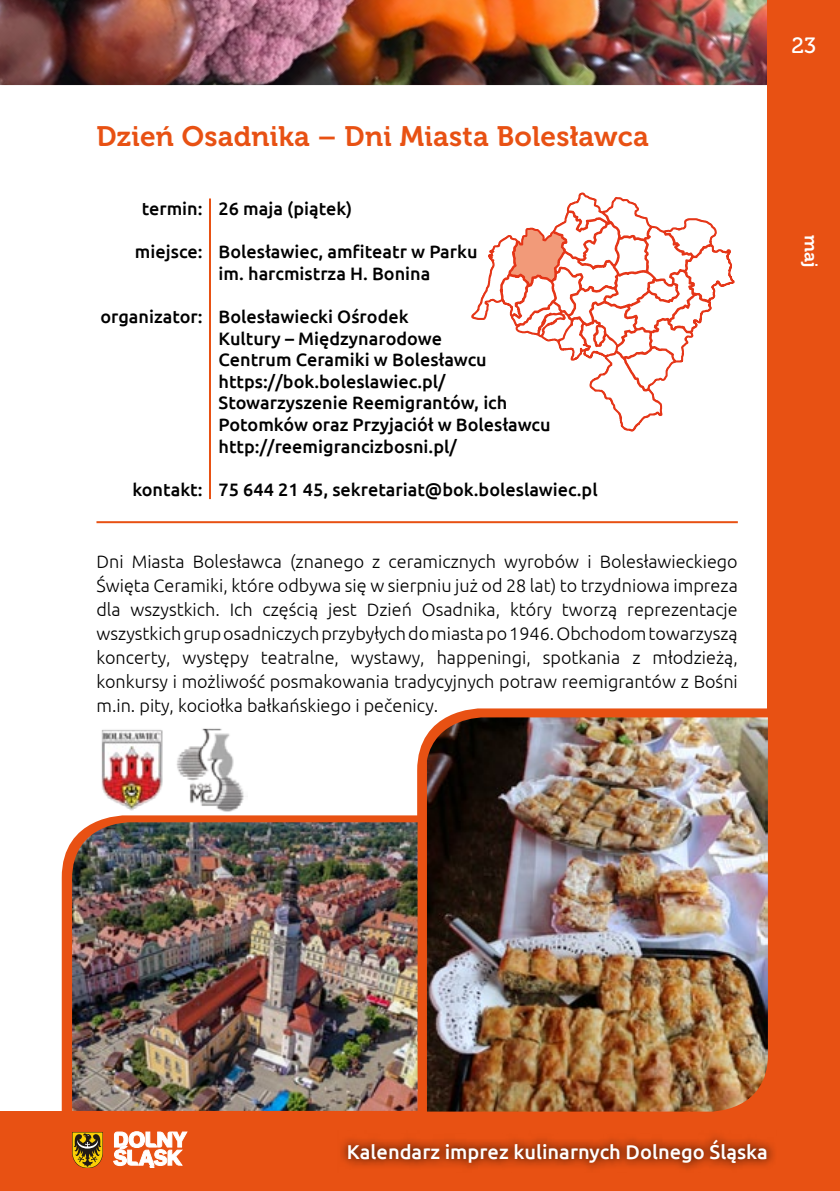
<style>
.page{position:relative;width:840px;height:1191px;background:#fff}
.page>*{position:absolute;margin:0;border:0;box-sizing:border-box;transform-origin:0 0}
.t1{font:28px "Museo 700";letter-spacing:.01em;color:#e85113}
.t2{font:22px "Museo 500";color:#fff}
.t3{font:500 20px "Ubuntu";color:#fff}
.t4{font:300 18px/24px "Ubuntu";color:#000;text-align:justify}
.t5{font:500 18px/21.6px "Ubuntu";color:#000}
.t6{font:18px "Museo 700";color:#fff}
</style>
<div class="page">
<img style="left:0;top:0;width:767px;height:85px">
<div style="left:767px;top:0;width:72px;height:1191px;background:#e85113"></div>
<div style="left:0;top:1111px;width:839px;height:80px;background:#e85113"></div>
<svg style="left:113px;top:1131px;width:74px;height:36px"></svg>
<svg style="left:72px;top:1132px;width:31px;height:35px"></svg>
<svg style="left:341px;top:1136px;width:433px;height:33px"></svg>
<svg style="left:417px;top:708px;width:351px;height:107px;fill:#e85113"></svg>
<svg style="left:62px;top:815px;width:706px;height:297px;background:#df612e"></svg>
<img style="left:72px;top:822px;width:345px;height:288px">
<img style="left:426px;top:717px;width:341px;height:394px">
<hr style="left:209px;top:198px;width:2px;height:301px;background:#e85113">
<hr style="left:96px;top:521px;width:641px;height:2px;background:#e85113">
<svg style="left:471px;top:192px;width:263px;height:239px"></svg>
<img style="left:101px;top:728px;width:143px;height:84px">
<h1 class="t1" style="left:96px;top:120px;width:553px">Dzień Osadnika – Dni Miasta Bolesławca</h1>
<p class="t5" style="left:142px;top:197px;width:212px">termin: 26 maja (piątek)</p>
<p class="t5" style="left:218px;top:240px;width:260px;text-indent:-84px">miejsce: Bolesławiec, amfiteatr w Parku im. harcmistrza H. Bonina</p>
<p class="t5" style="left:218px;top:305px;width:333px;text-indent:-118px">organizator: Bolesławiecki Ośrodek<br>Kultury – Międzynarodowe<br>Centrum Ceramiki w Bolesławcu https://bok.boleslawiec.pl/ Stowarzyszenie Reemigrantów, ich Potomków oraz Przyjaciół w Bolesławcu http://reemigrancizbosni.pl/</p>
<p class="t5" style="left:132px;top:478px;width:466px">kontakt: 75 644 21 45, sekretariat@bok.boleslawiec.pl</p>
<p class="t4" style="left:96px;top:549px;width:642px">Dni Miasta Bolesławca (znanego z ceramicznych wyrobów i Bolesławieckiego Święta Ceramiki, które odbywa się w sierpniu już od 28 lat) to trzydniowa impreza dla wszystkich. Ich częścią jest Dzień Osadnika, który tworzą reprezentacje wszystkich grup osadniczych przybyłych do miasta po 1946. Obchodom towarzyszą koncerty, występy teatralne, wystawy, happeningi, spotkania z młodzieżą, konkursy i możliwość posmakowania tradycyjnych potraw reemigrantów z Bośni m.in. pity, kociołka bałkańskiego i pečenicy.</p>
<p class="t2" style="left:791px;top:34px;width:26px">23</p>
<p class="t6" style="left:820px;top:235px;width:34px;rotate:90deg">maj</p>
<p class="t3" style="left:347px;top:1139px;width:422px">Kalendarz imprez kulinarnych Dolnego Śląska</p>
</div>
